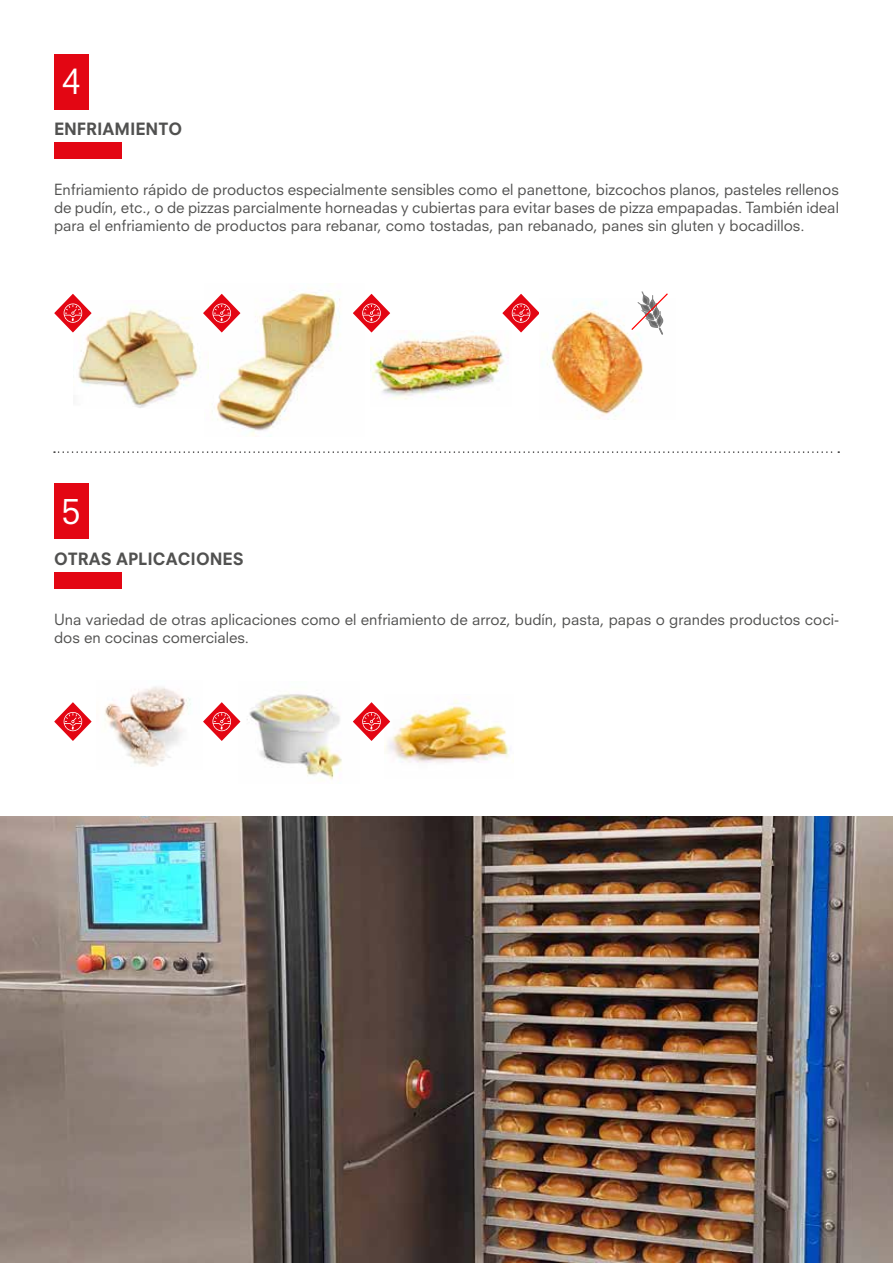
<style>
.page{position:relative;width:893px;height:1263px;background:#fff}
.page>*{position:absolute;margin:0;border:0;box-sizing:border-box;transform-origin:0 0}
.t1{font:33.75px "Neuzeit S";color:#fff}
.t2{font:800 16.5px "Neuzeit S";color:#515150}
.t3{font:15px/18px "Neuzeit S";color:#515150}
</style>
<div class="page">
<img style="left:384px;top:699px;width:125px;height:64px">
<img style="left:240px;top:693px;width:102px;height:88px">
<img style="left:105px;top:687px;width:86px;height:80px">
<div style="left:54px;top:483px;width:35px;height:56px;background:#e30613"></div>
<div style="left:54px;top:572px;width:68px;height:17px;background:#e30613"></div>
<svg style="left:54px;top:702px;width:38px;height:39px"></svg>
<svg style="left:64px;top:712px;width:18px;height:19px"></svg>
<svg style="left:203px;top:702px;width:37px;height:39px"></svg>
<svg style="left:212px;top:712px;width:19px;height:19px"></svg>
<svg style="left:353px;top:702px;width:37px;height:39px"></svg>
<svg style="left:362px;top:712px;width:19px;height:19px"></svg>
<img style="left:0;top:816px;width:893px;height:447px">
<div style="left:54px;top:54px;width:35px;height:56px;background:#e30613"></div>
<div style="left:54px;top:143px;width:68px;height:16px;background:#e30613"></div>
<img style="left:370px;top:332px;width:138px;height:68px">
<img style="left:208px;top:283px;width:133px;height:153px">
<img style="left:78px;top:308px;width:120px;height:100px">
<svg style="left:54px;top:294px;width:38px;height:38px"></svg>
<svg style="left:64px;top:303px;width:18px;height:20px"></svg>
<svg style="left:203px;top:294px;width:37px;height:38px"></svg>
<svg style="left:212px;top:303px;width:19px;height:20px"></svg>
<svg style="left:353px;top:294px;width:37px;height:38px"></svg>
<svg style="left:362px;top:303px;width:19px;height:20px"></svg>
<svg style="left:502px;top:294px;width:38px;height:38px"></svg>
<svg style="left:512px;top:303px;width:18px;height:20px"></svg>
<img style="left:547px;top:301px;width:96px;height:118px">
<svg style="left:631px;top:291px;width:37px;height:44px"></svg>
<svg style="left:54px;top:451px;width:785px;height:2px"></svg>
<h1 class="t1" style="left:62px;top:61px;width:20px">4</h1>
<p class="t2" style="left:54px;top:119px;width:130px">ENFRIAMIENTO</p>
<p class="t3" style="left:54px;top:180px;width:786px;text-align:justify">Enfriamiento rápido de productos especialmente sensibles como el panettone, bizcochos planos, pasteles rellenos de pudín, etc., o de pizzas parcialmente horneadas y cubiertas para evitar bases de pizza empapadas. También ideal para el enfriamiento de productos para rebanar, como tostadas, pan rebanado, panes sin gluten y bocadillos.</p>
<h1 class="t1" style="left:62px;top:491px;width:20px">5</h1>
<p class="t2" style="left:54px;top:548px;width:191px">OTRAS APLICACIONES</p>
<p class="t3" style="left:54px;top:610px;width:786px">Una variedad de otras aplicaciones como el enfriamiento de arroz, budín, pasta, papas o grandes productos coci&shy;dos en cocinas comerciales.</p>
</div>
